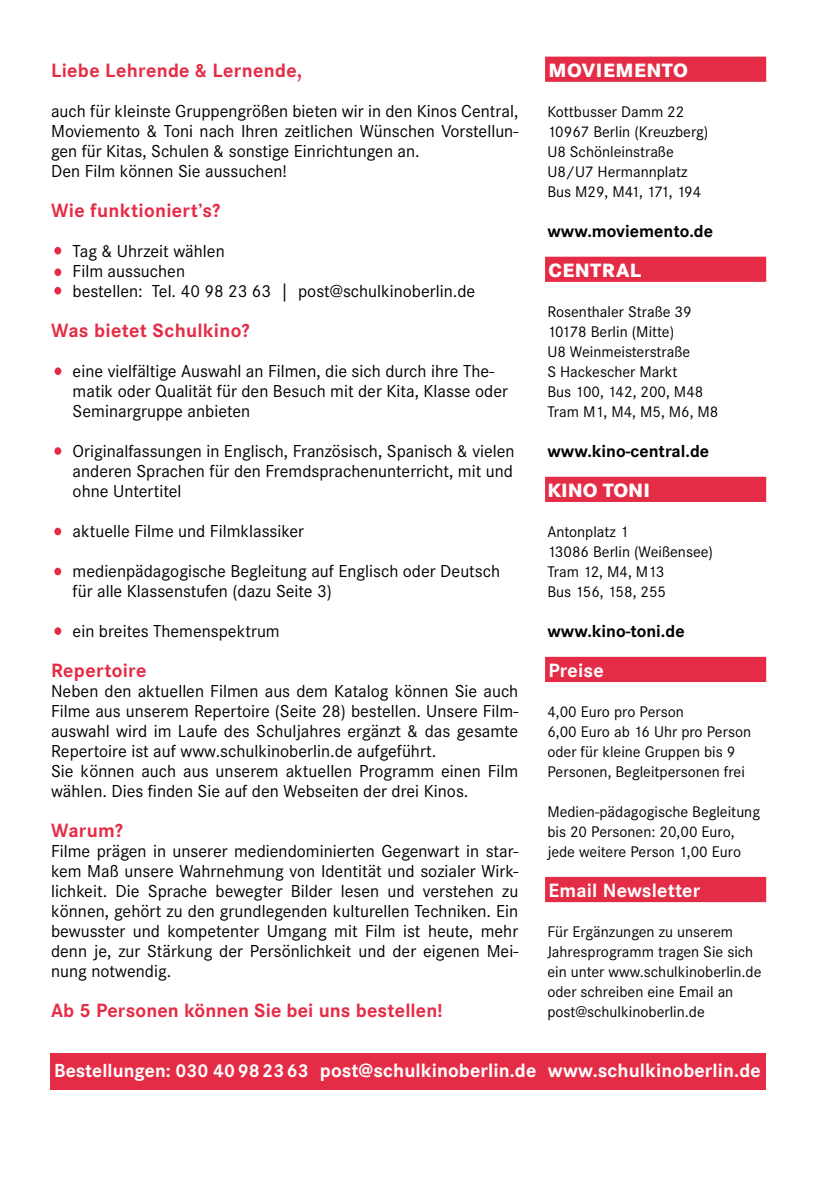
<style>
.page{position:relative;width:840px;height:1191px;background:#fff}
.page>*{position:absolute;margin:0;border:0;box-sizing:border-box;transform-origin:0 0}
.t1{font:700 20px "Corporate S";letter-spacing:.015em;color:#e52c46}
.t2{font:700 20px "Corporate S";letter-spacing:.005em;color:#fff}
.t3{font:800 20px "Corporate S";letter-spacing:.025em;color:#fff}
.t4{font:18px/20px "Corporate S";color:#000}
.t5{font:700 18px "Corporate S";color:#000}
.t6{font:16px/20px "Corporate S";color:#000}
.s1{font-size:19.6px}
.s2{font-size:19.2px}
</style>
<div class="page">
<div style="left:544px;top:57px;width:221px;height:25px;background:#e52c46"></div>
<div style="left:544px;top:257px;width:221px;height:25px;background:#e52c46"></div>
<div style="left:544px;top:477px;width:221px;height:25px;background:#e52c46"></div>
<div style="left:544px;top:657px;width:221px;height:25px;background:#e52c46"></div>
<div style="left:544px;top:877px;width:221px;height:25px;background:#e52c46"></div>
<div style="left:50px;top:1052px;width:714px;height:37px;background:#e52c46"></div>
<div style="left:51px;top:444px;width:13px;height:14px;background:#e52c46;border-radius:50%"></div>
<div style="left:49px;top:441px;width:18px;height:20px;border:6px solid #fff;border-radius:50%"></div>
<div style="left:52px;top:364px;width:12px;height:14px;background:#e52c46;border-radius:50%"></div>
<div style="left:49px;top:361px;width:18px;height:20px;border:6px solid #fff;border-radius:50%"></div>
<div style="left:51px;top:525px;width:13px;height:13px;background:#e52c46;border-radius:50%"></div>
<div style="left:48px;top:522px;width:19px;height:19px;border:6px solid #fff;border-radius:50%"></div>
<div style="left:51px;top:565px;width:13px;height:13px;background:#e52c46;border-radius:50%"></div>
<div style="left:48px;top:562px;width:19px;height:19px;border:6px solid #fff;border-radius:50%"></div>
<div style="left:51px;top:624px;width:13px;height:14px;background:#e52c46;border-radius:50%"></div>
<div style="left:49px;top:621px;width:18px;height:20px;border:6px solid #fff;border-radius:50%"></div>
<div style="left:51px;top:244px;width:13px;height:13px;background:#e52c46;border-radius:50%"></div>
<div style="left:48px;top:241px;width:19px;height:19px;border:6px solid #fff;border-radius:50%"></div>
<div style="left:51px;top:284px;width:13px;height:13px;background:#e52c46;border-radius:50%"></div>
<div style="left:48px;top:281px;width:19px;height:19px;border:6px solid #fff;border-radius:50%"></div>
<div style="left:51px;top:265px;width:13px;height:14px;background:#e52c46;border-radius:50%"></div>
<div style="left:49px;top:262px;width:18px;height:20px;border:6px solid #fff;border-radius:50%"></div>
<p class="t1" style="left:51px;top:59px;width:252px">Liebe Lehrende &amp; Lernende,</p>
<p class="t4" style="left:51px;top:101px;width:468px">auch für kleinste Gruppengrößen bieten wir in den Kinos Central, Moviemento &amp; Toni nach Ihren zeitlichen Wünschen Vorstellun&shy;gen für Kitas, Schulen &amp; sonstige Einrichtungen an.<br>Den Film können Sie aussuchen!</p>
<p class="t1" style="left:51px;top:199px;width:170px">Wie funktioniert’s?</p>
<p class="t4" style="left:73px;top:241px;width:404px">Tag &amp; Uhrzeit wählen<br>Film aussuchen<br>bestellen: Tel. 40 98 23 63 | post@schulkinoberlin.de</p>
<p class="t1" style="left:51px;top:319px;width:200px">Was bietet Schulkino?</p>
<p class="t4" style="left:73px;top:361px;width:436px">eine vielfältige Auswahl an Filmen, die sich durch ihre The&shy;matik oder Qualität für den Besuch mit der Kita, Klasse oder<br>Seminargruppe anbieten</p>
<p class="t4" style="left:73px;top:441px;width:443px;text-align:justify">Originalfassungen in Englisch, Französisch, Spanisch &amp; vielen anderen Sprachen für den Fremdsprachenunterricht, mit und ohne Untertitel</p>
<p class="t4" style="left:73px;top:521px;width:233px">aktuelle Filme und Filmklassiker</p>
<p class="t4" style="left:73px;top:561px;width:429px">medienpädagogische Begleitung auf Englisch oder Deutsch für alle Klassenstufen (dazu Seite 3)</p>
<p class="t4" style="left:73px;top:621px;width:208px">ein breites Themenspektrum</p>
<p class="t1" style="left:51px;top:659px;width:97px">Repertoire</p>
<p class="t4" style="left:51px;top:681px;width:468px">Neben den aktuellen Filmen aus dem Katalog können Sie auch Filme aus unserem Repertoire (Seite 28) bestellen. Unsere Film&shy;auswahl wird im Laufe des Schuljahres ergänzt &amp; das gesamte Repertoire ist auf www.schulkinoberlin.de aufgeführt.<br>Sie können auch aus unserem aktuellen Programm einen Film wählen. Dies finden Sie auf den Webseiten der drei Kinos.</p>
<p class="t1" style="left:51px;top:819px;width:73px">Warum?</p>
<p class="t4" style="left:51px;top:841px;width:468px;text-align:justify">Filme prägen in unserer mediendominierten Gegenwart in star&shy;kem Maß unsere Wahrnehmung von Identität und sozialer Wirk&shy;lichkeit. Die Sprache bewegter Bilder lesen und verstehen zu können, gehört zu den grundlegenden kulturellen Techniken. Ein bewusster und kompetenter Umgang mit Film ist heute, mehr denn je, zur Stärkung der Persönlichkeit und der eigenen Mei&shy;nung notwendig.</p>
<p class="t1" style="left:51px;top:999px;width:393px">Ab 5 Personen können Sie bei uns bestellen!</p>
<p class="t3" style="left:548px;top:58px;width:141px">MOVIEMENTO</p>
<p class="t6" style="left:547px;top:102px;width:162px">Kottbusser Damm 22<br>10967 Berlin (Kreuzberg)<br>U8 Schönleinstraße<br>U8/U7 Hermannplatz<br>Bus M29, M41, 171, 194</p>
<p class="t5" style="left:547px;top:220px;width:167px">www.moviemento.de</p>
<p class="t3" style="left:548px;top:258px;width:94px">CENTRAL</p>
<p class="t6" style="left:547px;top:302px;width:172px">Rosenthaler Straße 39<br>10178 Berlin (Mitte)<br>U8 Weinmeisterstraße<br>S Hackescher Markt<br>Bus 100, 142, 200, M48<br>Tram M1, M4, M5, M6, M8</p>
<p class="t5" style="left:547px;top:440px;width:163px">www.kino-central.de</p>
<p class="t3" style="left:547px;top:478px;width:27px">KINO</p>
<p class="t3" style="left:602px;top:478px;width:24px">TONI</p>
<p class="t6" style="left:547px;top:522px;width:167px">Antonplatz 1<br>13086 Berlin (Weißensee)<br>Tram 12, M4, M13<br>Bus 156, 158, 255</p>
<p class="t5" style="left:547px;top:620px;width:139px">www.kino-toni.de</p>
<p class="t2" style="left:548px;top:659px;width:57px">Preise</p>
<p class="t6" style="left:547px;top:702px;width:205px">4,00 Euro pro Person<br>6,00 Euro ab 16 Uhr pro Person oder für kleine Gruppen bis 9<br>Personen, Begleitpersonen frei</p>
<p class="t6" style="left:547px;top:802px;width:214px">Medien-pädagogische Begleitung bis 20 Personen: 20,00 Euro, jede weitere Person 1,00 Euro</p>
<p class="t2" style="left:548px;top:879px;width:153px">Email Newsletter</p>
<p class="t6" style="left:547px;top:922px;width:215px">Für Ergänzungen zu unserem<br>Jahresprogramm tragen Sie sich ein unter www.schulkinoberlin.de oder schreiben eine Email an post@schulkinoberlin.de</p>
<p class="t2" style="left:54px;top:1059px;width:708px"><span class="s1">Bestellungen:</span> <span class="s2">030 40982363</span> post@schulkinoberlin.de www.schulkinoberlin.de</p>
</div>
